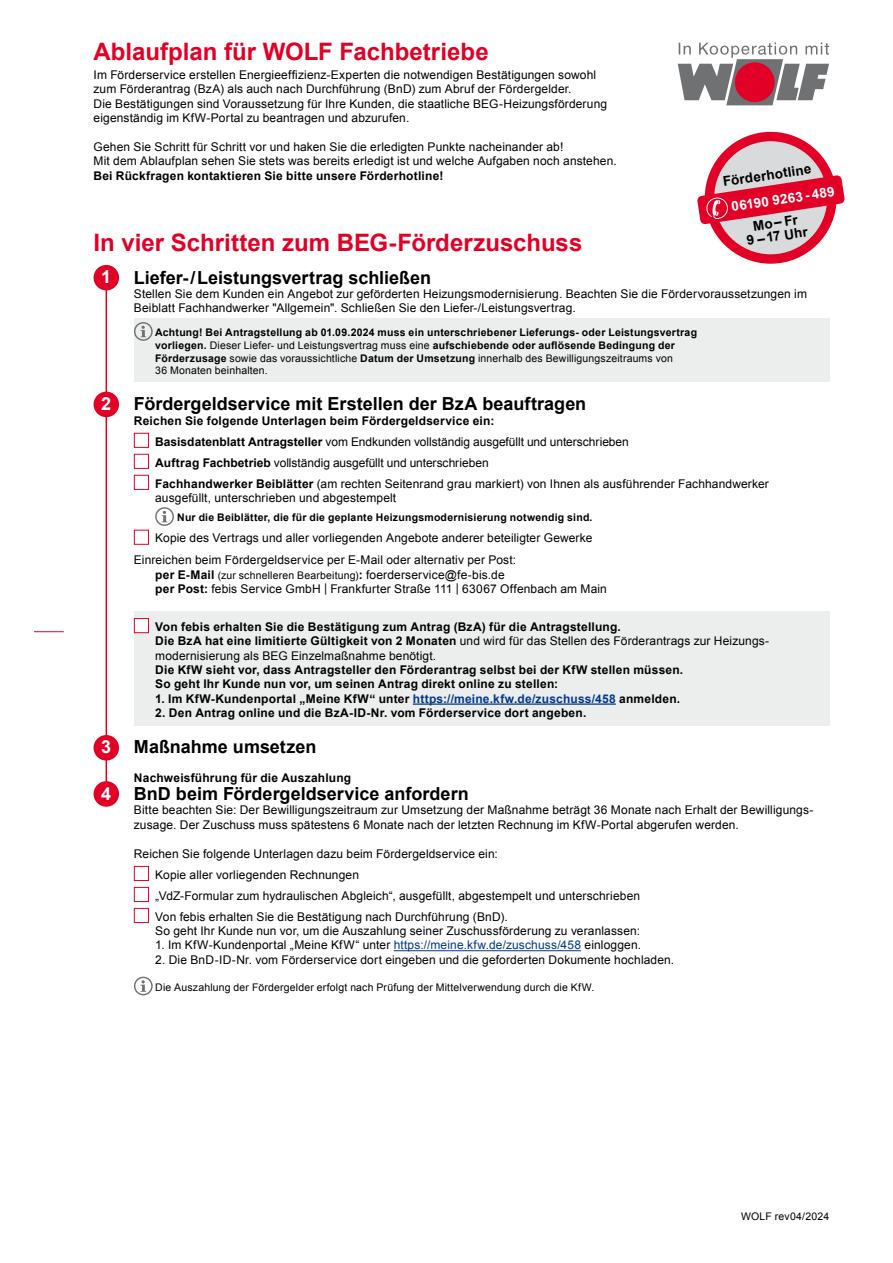
<style>
.page{position:relative;width:893px;height:1263px;background:#fff}
.page>*{position:absolute;margin:0;border:0;box-sizing:border-box;transform-origin:0 0}
.t1{font:700 24px "Arial";color:#e20026}
.t2{font:700 18px "Arial";color:#000}
.t3{font:700 18px "Arial";color:#fff}
.t4{font:700 13.5px "Arial";color:#000}
.t5{font:700 13.5px "Arial";color:#fff}
.t6{font:12px/14.4px "Arial";letter-spacing:.01em;color:#000}
.t7{font:700 12px "Arial";letter-spacing:.015em;color:#000}
.t8{font:700 10.5px/12.6px "Arial";letter-spacing:.02em;color:#000}
.t9{font:10.5px "Arial";letter-spacing:.015em;color:#000}
.s1{font-weight:400}
.s2{font-weight:700}
.s3{font-weight:700;font-size:12px}
.s4{font-size:12px}
.s5{color:#00378b}
</style>
<div class="page">
<hr style="left:34px;top:631px;width:30px;height:1px;background:#e20026">
<div style="left:134px;top:611px;width:695px;height:115px;background:#eceded"></div>
<div style="left:134px;top:318px;width:695px;height:64px;background:#eceded"></div>
<hr style="left:106px;top:283px;width:1px;height:516px;background:#e20026">
<hr style="left:413px;top:703px;width:203px;height:2px;background:#00378b">
<hr style="left:394px;top:950px;width:187px;height:1px;background:#00378b">
<svg style="left:134px;top:322px;width:19px;height:19px"></svg>
<div style="left:134px;top:433px;width:15px;height:15px;background:#fff;border:1px solid #e20026"></div>
<div style="left:134px;top:454px;width:15px;height:15px;background:#fff;border:1px solid #e20026"></div>
<div style="left:134px;top:475px;width:15px;height:15px;background:#fff;border:1px solid #e20026"></div>
<svg style="left:155px;top:507px;width:19px;height:19px"></svg>
<div style="left:134px;top:530px;width:15px;height:15px;background:#fff;border:1px solid #e20026"></div>
<div style="left:134px;top:618px;width:15px;height:15px;background:#fff;border:1px solid #e20026"></div>
<div style="left:134px;top:866px;width:15px;height:15px;background:#fff;border:1px solid #e20026"></div>
<div style="left:134px;top:887px;width:15px;height:15px;background:#fff;border:1px solid #e20026"></div>
<div style="left:134px;top:908px;width:15px;height:15px;background:#fff;border:1px solid #e20026"></div>
<svg style="left:134px;top:976px;width:19px;height:19px"></svg>
<div style="left:94px;top:265px;width:25px;height:25px;background:#e20026;border-radius:50%"></div>
<div style="left:94px;top:392px;width:25px;height:25px;background:#e20026;border-radius:50%"></div>
<div style="left:94px;top:735px;width:25px;height:25px;background:#e20026;border-radius:50%"></div>
<div style="left:94px;top:781px;width:25px;height:26px;background:#e20026;border-radius:50%"></div>
<svg style="left:678px;top:43px;width:151px;height:62px"></svg>
<svg style="left:709px;top:137px;width:123px;height:122px;background:#dab5bd"></svg>
<div style="left:705px;top:132px;width:132px;height:132px;border:9px solid #e20026;border-radius:50%"></div>
<svg style="left:697px;top:175px;width:148px;height:49px;background:#e15870"></svg>
<p class="t1" style="left:94px;top:36px;width:397px">Ablaufplan für WOLF Fachbetriebe</p>
<p class="t6" style="left:94px;top:68px;width:515px">Im Förderservice erstellen Energieeffizienz-Experten die notwendigen Bestätigungen sowohl zum Förderantrag (BzA) als auch nach Durchführung (BnD) zum Abruf der Fördergelder.<br>Die Bestätigungen sind Voraussetzung für Ihre Kunden, die staatliche BEG-Heizungsförderung eigenständig im KfW-Portal zu beantragen und abzurufen.</p>
<p class="t6" style="left:94px;top:140px;width:471px">Gehen Sie Schritt für Schritt vor und haken Sie die erledigten Punkte nacheinander ab!</p>
<p class="t6" style="left:94px;top:154px;width:525px">Mit dem Ablaufplan sehen Sie stets was bereits erledigt ist und welche Aufgaben noch anstehen.</p>
<p class="t7" style="left:94px;top:167px;width:351px">Bei Rückfragen kontaktieren Sie bitte unsere Förderhotline!</p>
<p class="t1" style="left:94px;top:227px;width:490px">In vier Schritten zum BEG-Förderzuschuss</p>
<p class="t4" style="left:722px;top:173px;width:90px;rotate:-9deg">Förderhotline</p>
<p class="t4" style="left:752px;top:217px;width:46px;rotate:-9deg">Mo– Fr</p>
<p class="t4" style="left:745px;top:232px;width:63px;rotate:-9deg">9 –17 Uhr</p>
<p class="t5" style="left:730px;top:198px;width:106px;rotate:-9deg">06190 9263 - 489</p>
<p class="t3" style="left:101px;top:265px;width:12px">1</p>
<p class="t3" style="left:101px;top:392px;width:12px">2</p>
<p class="t3" style="left:101px;top:735px;width:12px">3</p>
<p class="t3" style="left:101px;top:781px;width:12px">4</p>
<p class="t2" style="left:134px;top:265px;width:299px">Liefer-/Leistungsvertrag schließen</p>
<p class="t6" style="left:134px;top:287px;width:675px">Stellen Sie dem Kunden ein Angebot zur geförderten Heizungsmodernisierung. Beachten Sie die Fördervoraussetzungen im<br>Beiblatt Fachhandwerker "Allgemein". Schließen Sie den Liefer-/Leistungsvertrag.</p>
<p class="t8" style="left:155px;top:327px;width:543px">Achtung! Bei Antragstellung ab 01.09.2024 muss ein unterschriebener Lieferungs- oder Leistungsvertrag vorliegen. <span class="s1">Dieser Liefer- und Leistungsvertrag muss eine</span> aufschiebende oder auflösende Bedingung der Förderzusage <span class="s1">sowie das voraussichtliche</span> Datum der Umsetzung <span class="s1">innerhalb des Bewilligungszeitraums von<br>36 Monaten beinhalten.</span></p>
<p class="t2" style="left:134px;top:392px;width:454px">Fördergeldservice mit Erstellen der BzA beauftragen</p>
<p class="t7" style="left:134px;top:412px;width:362px">Reichen Sie folgende Unterlagen beim Fördergeldservice ein:</p>
<p class="t6" style="left:155px;top:434px;width:475px"><span class="s2">Basisdatenblatt Antragsteller</span> vom Endkunden vollständig ausgefüllt und unterschrieben</p>
<p class="t6" style="left:155px;top:455px;width:335px"><span class="s2">Auftrag Fachbetrieb</span> vollständig ausgefüllt und unterschrieben</p>
<p class="t6" style="left:155px;top:476px;width:615px"><span class="s2">Fachhandwerker Beiblätter</span> (am rechten Seitenrand grau markiert) von Ihnen als ausführender Fachhandwerker ausgefüllt, unterschrieben und abgestempelt</p>
<p class="t8" style="left:177px;top:512px;width:417px">Nur die Beiblätter, die für die geplante Heizungsmodernisierung notwendig sind.</p>
<p class="t6" style="left:155px;top:531px;width:439px">Kopie des Vertrags und aller vorliegenden Angebote anderer beteiligter Gewerke</p>
<p class="t6" style="left:134px;top:553px;width:384px">Einreichen beim Fördergeldservice per E-Mail oder alternativ per Post:</p>
<p class="t9" style="left:155px;top:568px;width:351px"><span class="s3">per E-Mail</span> (zur schnelleren Bearbeitung)<span class="s3">:</span> <span class="s4">foerderservice@fe-bis.de</span></p>
<p class="t6" style="left:155px;top:582px;width:453px"><span class="s2">per Post:</span> febis Service GmbH | Frankfurter Straße 111 | 63067 Offenbach am Main</p>
<p class="t7" style="left:155px;top:619px;width:467px">Von febis erhalten Sie die Bestätigung zum Antrag (BzA) für die Antragstellung.</p>
<p class="t6" style="left:155px;top:634px;width:615px"><span class="s2">Die BzA hat eine limitierte Gültigkeit von 2 Monaten</span> und wird für das Stellen des Förderantrags zur Heizungs&shy;modernisierung als BEG Einzelmaßnahme benötigt.</p>
<p class="t7" style="left:155px;top:662px;width:529px">Die KfW sieht vor, dass Antragsteller den Förderantrag selbst bei der KfW stellen müssen.</p>
<p class="t7" style="left:155px;top:676px;width:405px">So geht Ihr Kunde nun vor, um seinen Antrag direkt online zu stellen:</p>
<p class="t7" style="left:155px;top:691px;width:527px">1. Im KfW-Kundenportal „Meine KfW“ unter <span class="s5">https://meine.kfw.de/zuschuss/458</span> anmelden.</p>
<p class="t7" style="left:155px;top:705px;width:433px">2. Den Antrag online und die BzA-ID-Nr. vom Förderservice dort angeben.</p>
<p class="t2" style="left:134px;top:735px;width:184px">Maßnahme umsetzen</p>
<p class="t7" style="left:134px;top:770px;width:219px">Nachweisführung für die Auszahlung</p>
<p class="t2" style="left:134px;top:782px;width:336px">BnD beim Fördergeldservice anfordern</p>
<p class="t6" style="left:134px;top:803px;width:681px">Bitte beachten Sie: Der Bewilligungszeitraum zur Umsetzung der Maßnahme beträgt 36 Monate nach Erhalt der Bewilligungs&shy;zusage. Der Zuschuss muss spätestens 6 Monate nach der letzten Rechnung im KfW-Portal abgerufen werden.</p>
<p class="t6" style="left:134px;top:846px;width:365px">Reichen Sie folgende Unterlagen dazu beim Fördergeldservice ein:</p>
<p class="t6" style="left:155px;top:867px;width:205px">Kopie aller vorliegenden Rechnungen</p>
<p class="t6" style="left:155px;top:888px;width:486px">„VdZ-Formular zum hydraulischen Abgleich“, ausgefüllt, abgestempelt und unterschrieben</p>
<p class="t6" style="left:155px;top:909px;width:354px">Von febis erhalten Sie die Bestätigung nach Durchführung (BnD).</p>
<p class="t6" style="left:155px;top:924px;width:486px">So geht Ihr Kunde nun vor, um die Auszahlung seiner Zuschussförderung zu veranlassen:</p>
<p class="t6" style="left:155px;top:938px;width:487px">1. Im KfW-Kundenportal „Meine KfW“ unter <span class="s5">https://meine.kfw.de/zuschuss/458</span> einloggen.</p>
<p class="t6" style="left:155px;top:952px;width:520px">2. Die BnD-ID-Nr. vom Förderservice dort eingeben und die geforderten Dokumente hochladen.</p>
<p class="t9" style="left:155px;top:980px;width:441px">Die Auszahlung der Fördergelder erfolgt nach Prüfung der Mittelverwendung durch die KfW.</p>
<p class="t9" style="left:741px;top:1210px;width:90px">WOLF rev04/2024</p>
</div>
